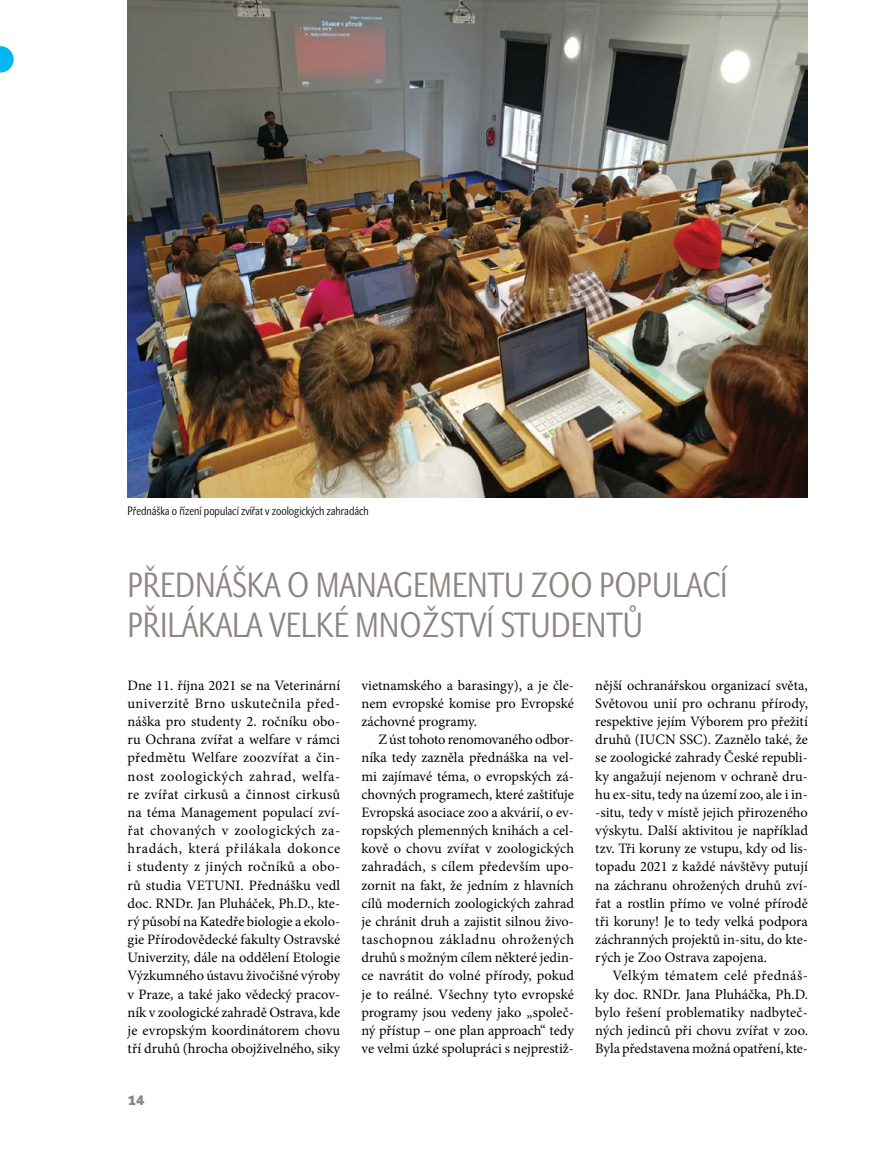
<style>
.page{position:relative;width:893px;height:1149px;background:#fff}
.page>*{position:absolute;margin:0;border:0;box-sizing:border-box;transform-origin:0 0}
.nad2{font:34.5px/40.5px "John Sans Cond Lite Pro";color:#8d8581}
.Normální{font:14.4px/18.1px "Minion Pro";color:#000;text-align:justify}
.Normální_bez{font:14.4px/18.1px "Minion Pro";color:#000;text-align:justify}
.t1{font:700 13.5px "John Sans Heavy Pro";color:#8d8581}
.popisek{font:12px "John Sans Cond Lite Pro";color:#000}
</style>
<div class="page">
<svg style="left:0;top:46px;width:14px;height:26px"></svg>
<img style="left:128px;top:0;width:680px;height:497px">
<p class="popisek" style="left:128px;top:504px;width:243px">Přednáška o řízení populací zvířat v zoologických zahradách</p>
<p class="nad2" style="left:128px;top:564px;width:602px">PŘEDNÁŠKA O MANAGEMENTU ZOO POPULACÍ<br>PŘILÁKALA VELKÉ MNOŽSTVÍ STUDENTŮ</p>
<p class="Normální_bez" style="left:128px;top:676px;width:214px">Dne 11. října 2021 se na Veterinární univerzitě Brno uskutečnila před&shy;náška pro studenty 2. ročníku obo&shy;ru Ochrana zvířat a welfare v rámci předmětu Welfare zoozvířat a čin&shy;nost zoologických zahrad, welfa&shy;re zvířat cirkusů a činnost cirkusů na téma Management populací zví&shy;řat chovaných v zoologických za&shy;hradách, která přilákala dokonce i studenty z jiných ročníků a obo&shy;rů studia VETUNI. Přednášku vedl doc. RNDr. Jan Pluháček, Ph.D., kte&shy;rý působí na Katedře biologie a ekolo&shy;gie Přírodovědecké fakulty Ostravské Univerzity, dále na oddělení Etologie Výzkumného ústavu živočišné výroby v Praze, a také jako vědecký pracov&shy;ník v zoologické zahradě Ostrava, kde je evropským koordinátorem chovu tří druhů (hrocha obojživelného, siky</p>
<p class="Normální_bez" style="left:361px;top:676px;width:214px">vietnamského a barasingy), a je čle&shy;nem evropské komise pro Evropské záchovné programy.</p>
<p class="Normální" style="left:361px;top:730px;width:214px;text-indent:17px">Z úst tohoto renomovaného odbor&shy;níka tedy zazněla přednáška na vel&shy;mi zajímavé téma, o evropských zá&shy;chovných programech, které zaštiťuje Evropská asociace zoo a akvárií, o ev&shy;ropských plemenných knihách a cel&shy;kově o chovu zvířat v zoologických zahradách, s cílem především upo&shy;zornit na fakt, že jedním z hlavních cílů moderních zoologických zahrad je chránit druh a zajistit silnou živo&shy;taschopnou základnu ohrožených druhů s možným cílem některé jedin&shy;ce navrátit do volné přírody, pokud je to reálné. Všechny tyto evropské programy jsou vedeny jako „společ&shy;ný přístup – one plan approach“ tedy ve velmi úzké spolupráci s nejprestiž-</p>
<p class="t1" style="left:128px;top:1092px;width:18px">14</p>
<p class="Normální" style="left:595px;top:676px;width:214px">nější ochranářskou organizací světa,</p>
<p class="Normální" style="left:595px;top:694px;width:214px">Světovou unií pro ochranu přírody,</p>
<p class="Normální" style="left:595px;top:712px;width:214px">respektive jejím Výborem pro přežití</p>
<p class="Normální" style="left:595px;top:730px;width:214px">druhů (IUCN SSC). Zaznělo také, že</p>
<p class="Normální" style="left:595px;top:748px;width:214px">se zoologické zahrady České republi-</p>
<p class="Normální" style="left:595px;top:766px;width:214px">ky angažují nejenom v ochraně dru-</p>
<p class="Normální" style="left:595px;top:785px;width:212px">hu ex-situ, tedy na území zoo, ale i in-</p>
<p class="Normální" style="left:600px;top:803px;width:209px">situ, tedy v místě jejich přirozeného</p>
<p class="Normální" style="left:595px;top:821px;width:214px">výskytu. Další aktivitou je například</p>
<p class="Normální" style="left:595px;top:839px;width:214px">tzv. Tři koruny ze vstupu, kdy od lis-</p>
<p class="Normální" style="left:595px;top:857px;width:214px">topadu 2021 z každé návštěvy putují</p>
<p class="Normální" style="left:595px;top:875px;width:214px">na záchranu ohrožených druhů zví-</p>
<p class="Normální" style="left:595px;top:893px;width:214px">řat a rostlin přímo ve volné přírodě</p>
<p class="Normální" style="left:595px;top:912px;width:214px">tři koruny! Je to tedy velká podpora</p>
<p class="Normální" style="left:595px;top:930px;width:214px">záchranných projektů in-situ, do kte-</p>
<p class="Normální" style="left:595px;top:948px;width:173px">rých je Zoo Ostrava zapojena.</p>
<p class="Normální" style="left:595px;top:966px;width:214px;text-indent:17px">Velkým tématem celé přednáš&shy;ky doc. RNDr. Jana Pluháčka, Ph.D. bylo řešení problematiky nadbyteč&shy;ných jedinců při chovu zvířat v zoo.<br>Byla představena možná opatření, kte-</p>
</div>
